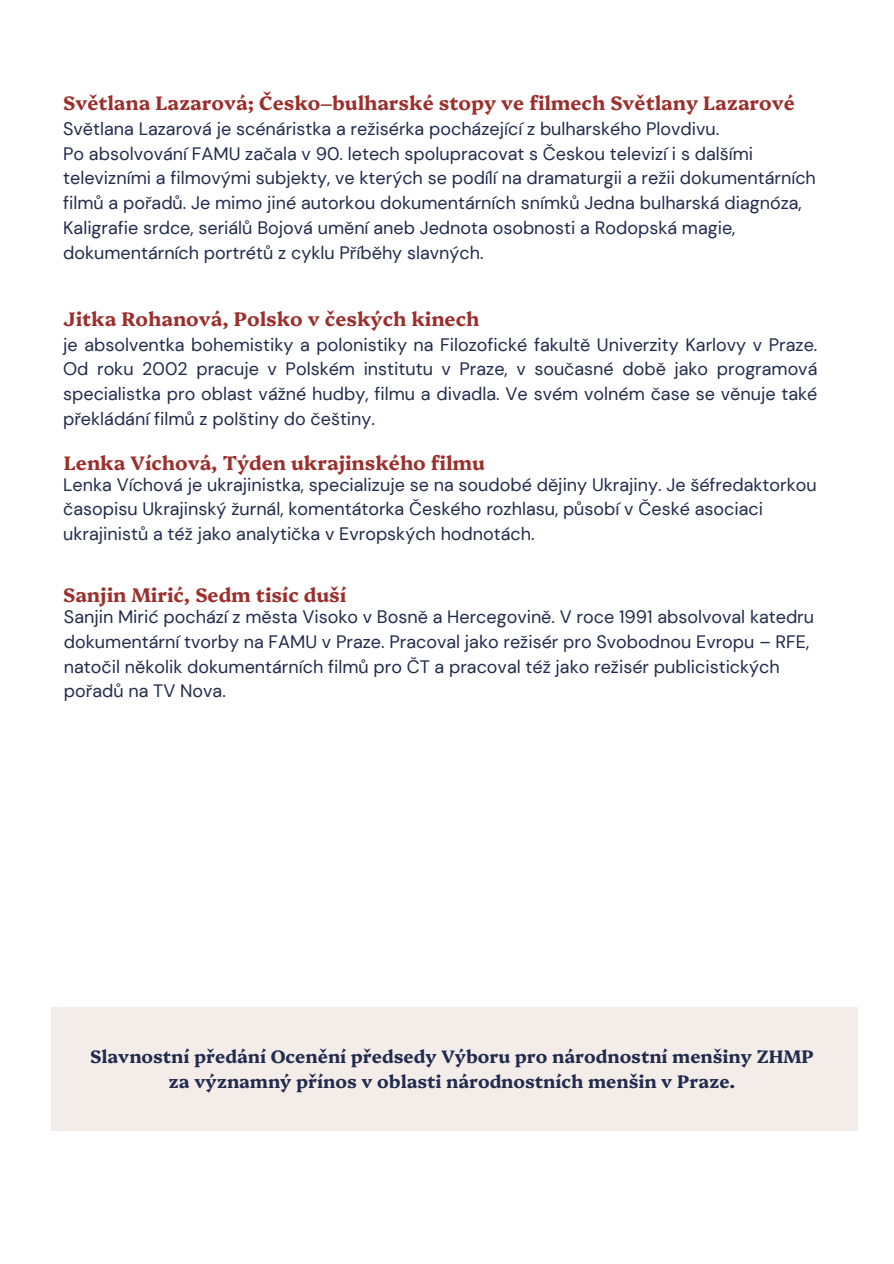
<style>
.page{position:relative;width:894px;height:1264px;background:#fff}
.page>*{position:absolute;margin:0;border:0;box-sizing:border-box;transform-origin:0 0}
.t1{font:700 19.5px "Platypi";color:#9c2f2c}
.t2{font:18px/24.8px "DM Sans";color:#202b4d}
.t3{font:700 18px/24.8px "Platypi";color:#202b4d;text-align:center}
</style>
<div class="page">
<div style="left:51px;top:1007px;width:806px;height:124px;background:#f3ece8"></div>
<p class="t1" style="left:63px;top:88px;width:733px">Světlana Lazarová; Česko–bulharské stopy ve filmech Světlany Lazarové</p>
<p class="t2" style="left:63px;top:116px;width:657px">Světlana Lazarová je scénáristka a režisérka pocházející z bulharského Plovdivu.</p>
<h1 class="t2" style="left:63px;top:141px;width:754px">Po absolvování FAMU začala v 90. letech spolupracovat s Českou televizí i s dalšími televizními a filmovými subjekty, ve kterých se podílí na dramaturgii a režii dokumentárních filmů a pořadů. Je mimo jiné autorkou dokumentárních snímků Jedna bulharská diagnóza, Kaligrafie srdce, seriálů Bojová umění aneb Jednota osobnosti a Rodopská magie, dokumentárních portrétů z cyklu Příběhy slavných.</h1>
<p class="t1" style="left:63px;top:304px;width:417px">Jitka Rohanová, Polsko v českých kinech</p>
<p class="t2" style="left:63px;top:332px;width:755px;text-align:justify">je absolventka bohemistiky a polonistiky na Filozofické fakultě Univerzity Karlovy v Praze.<br>Od roku 2002 pracuje v Polském institutu v Praze, v současné době jako programová specialistka pro oblast vážné hudby, filmu a divadla. Ve svém volném čase se věnuje také překládání filmů z polštiny do češtiny.</p>
<p class="t1" style="left:64px;top:447px;width:422px">Lenka Víchová, Týden ukrajinského filmu</p>
<h1 class="t2" style="left:63px;top:472px;width:754px">Lenka Víchová je ukrajinistka, specializuje se na soudobé dějiny Ukrajiny. Je šéfredaktorkou časopisu Ukrajinský žurnál, komentátorka Českého rozhlasu, působí v České asociaci ukrajinistů a též jako analytička v Evropských hodnotách.</h1>
<h1 class="t1" style="left:63px;top:580px;width:284px">Sanjin Mirić, Sedm tisíc duší</h1>
<p class="t2" style="left:64px;top:604px;width:751px">Sanjin Mirić pochází z města Visoko v Bosně a Hercegovině. V roce 1991 absolvoval katedru dokumentární tvorby na FAMU v Praze. Pracoval jako režisér pro Svobodnou Evropu – RFE, natočil několik dokumentárních filmů pro ČT a pracoval též jako režisér publicistických pořadů na TV Nova.</p>
<p class="t3" style="left:90px;top:1043px;width:724px">Slavnostní předání Ocenění předsedy Výboru pro národnostní menšiny ZHMP za významný přínos v oblasti národnostních menšin v Praze.</p>
</div>
